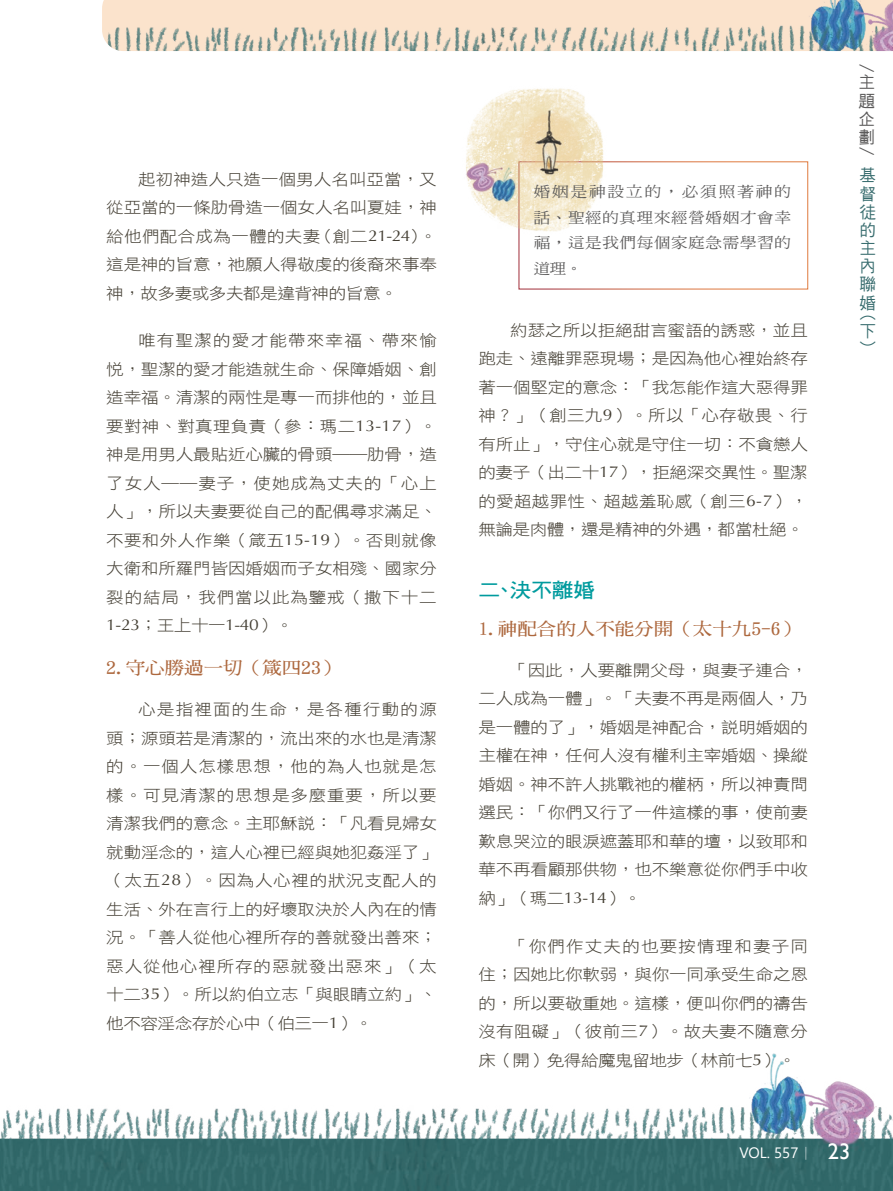
<style>
.page{position:relative;width:893px;height:1191px;background:#fff}
.page>*{position:absolute;margin:0;border:0;box-sizing:border-box;transform-origin:0 0}
.t1{font:22.5px "Gill Sans";color:#fff}
.大標{font:20.25px "DF Hei W7 WIN BF";color:#009b9e;scale:1.08 1}
.中標{font:17.55px "DF Ming W7 WIN BF";color:#ad683e;scale:1.11 1}
.作者_大{font:16.5px/18.1px "DF Hei W5 WIN BF";color:#366b6d;text-align:justify}
.作者_大-2{font:16.5px/18.1px "DF Hei W5 WIN BF";color:#595858;text-align:justify}
.t2{font:15.75px/28.5px "DF Hei W3 WIN BF";letter-spacing:-.01em;color:#443f34;text-align:justify;scale:1.11 1}
.t3{font:15px "Segoe UI";color:#fff}
.眉批{font:14.85px/25.5px "DF Ming W5 WIN BF";letter-spacing:.04em;color:#595858;text-align:justify;scale:1.11 1}
.s1{font-family:"Optima"}
.s2{font-family:"Adobe Ming Std";font-weight:300}
</style>
<div class="page">
<div style="left:519px;top:162px;width:289px;height:127px;border:1px solid #fff"></div>
<img style="left:0;top:1053px;width:893px;height:138px">
<img style="left:466px;top:88px;width:152px;height:159px">
<img style="left:102px;top:0;width:791px;height:51px">
<p class="t2" style="left:106px;top:165px;width:299px;text-indent:32px">起初神造人只造一個男人名叫亞當，又從亞當的一條肋骨造一個女人名叫夏娃，神給他們配合成為一體的夫妻（創二<span class="s1">21-24</span>）。這是神的旨意，祂願人得敬虔的後裔來事奉神，故多妻或多夫都是違背神的旨意。</p>
<p class="t2" style="left:106px;top:326px;width:299px;text-indent:32px">唯有聖潔的愛才能帶來幸福、帶來愉悅，聖潔的愛才能造就生命、保障婚姻、創造幸福。清潔的兩性是專一而排他的，並且要對神、對真理負責（參：瑪二<span class="s1">13-17</span>）。神是用男人最貼近心臟的骨頭――肋骨，造了女人――妻子，使她成為丈夫的「心上人」，所以夫妻要從自己的配偶尋求滿足、不要和外人作樂（箴五<span class="s1">15-19</span>）。否則就像大衛和所羅門皆因婚姻而子女相殘、國家分裂的結局，我們當以此為鑒戒（撒下十二<span class="s1">1-23</span>；王上十一<span class="s1">1-40</span>）。</p>
<p class="中標" style="left:106px;top:659px;width:212px">2.守心勝過一切（箴四23）</p>
<p class="t2" style="left:106px;top:695px;width:299px;text-indent:32px">心是指裡面的生命，是各種行動的源頭；源頭若是清潔的，流出來的水也是清潔的。一個人怎樣思想，他的為人也就是怎樣。可見清潔的思想是多麼重要，所以要清潔我們的意念。主耶穌說：「凡看見婦女就動淫念的，這人心裡已經與她犯姦淫了」（太五<span class="s1">28</span>）。因為人心裡的狀況支配人的生活、外在言行上的好壞取決於人內在的情況。「善人從他心裡所存的善就發出善來；惡人從他心裡所存的惡就發出惡來」（太十二<span class="s1">35</span>）。所以約伯立志「與眼睛立約」、他不容淫念存於心中（伯三一<span class="s1">1</span>）。</p>
<p class="眉批" style="left:534px;top:179px;width:233px">婚姻是神設立的，必須照著神的話、聖經的真理來經營婚姻才會幸福，這是我們每個家庭急需學習的道理。</p>
<p class="t2" style="left:478px;top:316px;width:298px;text-indent:32px">約瑟之所以拒絕甜言蜜語的誘惑，並且跑走、遠離罪惡現場；是因為他心裡始終存著一個堅定的意念：「我怎能作這大惡得罪神？」（創三九<span class="s1">9</span>）。所以「心存敬畏、行有所止」，守住心就是守住一切：不貪戀人的妻子（出二十<span class="s1">17</span>），拒絕深交異性。聖潔的愛超越罪性、超越羞恥感（創三<span class="s1">6-7</span>），無論是肉體，還是精神的外遇，都當杜絕。</p>
<p class="大標" style="left:478px;top:580px;width:110px">二、決不離婚</p>
<p class="中標" style="left:478px;top:620px;width:291px">1.神配合的人不能分開（太十九5-6）</p>
<p class="t2" style="left:478px;top:656px;width:298px;text-indent:32px">「因此，人要離開父母，與妻子連合，二人成為一體」。「夫妻不再是兩個人，乃是一體的了」，婚姻是神配合，說明婚姻的主權在神，任何人沒有權利主宰婚姻、操縱婚姻。神不許人挑戰祂的權柄，所以神責問選民：「你們又行了一件這樣的事，使前妻歎息哭泣的眼淚遮蓋耶和華的壇，以致耶和華不再看顧那供物，也不樂意從你們手中收納」（瑪二<span class="s1">13-14</span>）。</p>
<p class="t2" style="left:478px;top:931px;width:298px;text-indent:32px">「你們作丈夫的也要按情理和妻子同住；因她比你軟弱，與你一同承受生命之恩的，所以要敬重她。這樣，便叫你們的禱告沒有阻礙」（彼前三<span class="s1">7</span>）。故夫妻不隨意分床（開）免得給魔鬼留地步（林前七<span class="s1">5</span>）。</p>
<p class="作者_大-2" style="left:876px;top:64px;width:10px;rotate:90deg">/</p>
<p class="作者_大-2" style="left:858px;top:73px;width:17px">主題企劃</p>
<p class="作者_大-2" style="left:876px;top:147px;width:10px;rotate:90deg">/</p>
<p class="作者_大" style="left:859px;top:166px;width:18px">基督徒的主內聯婚</p>
<p class="作者_大" style="left:877px;top:312px;width:10px;rotate:90deg">(</p>
<p class="作者_大" style="left:859px;top:321px;width:17px">下</p>
<p class="作者_大" style="left:877px;top:340px;width:10px;rotate:90deg">)</p>
<p class="t3" style="left:739px;top:1138px;width:75px">VOL. 557<span class="s2">｜</span></p>
<p class="t1" style="left:828px;top:1138px;width:24px">23</p>
</div>
